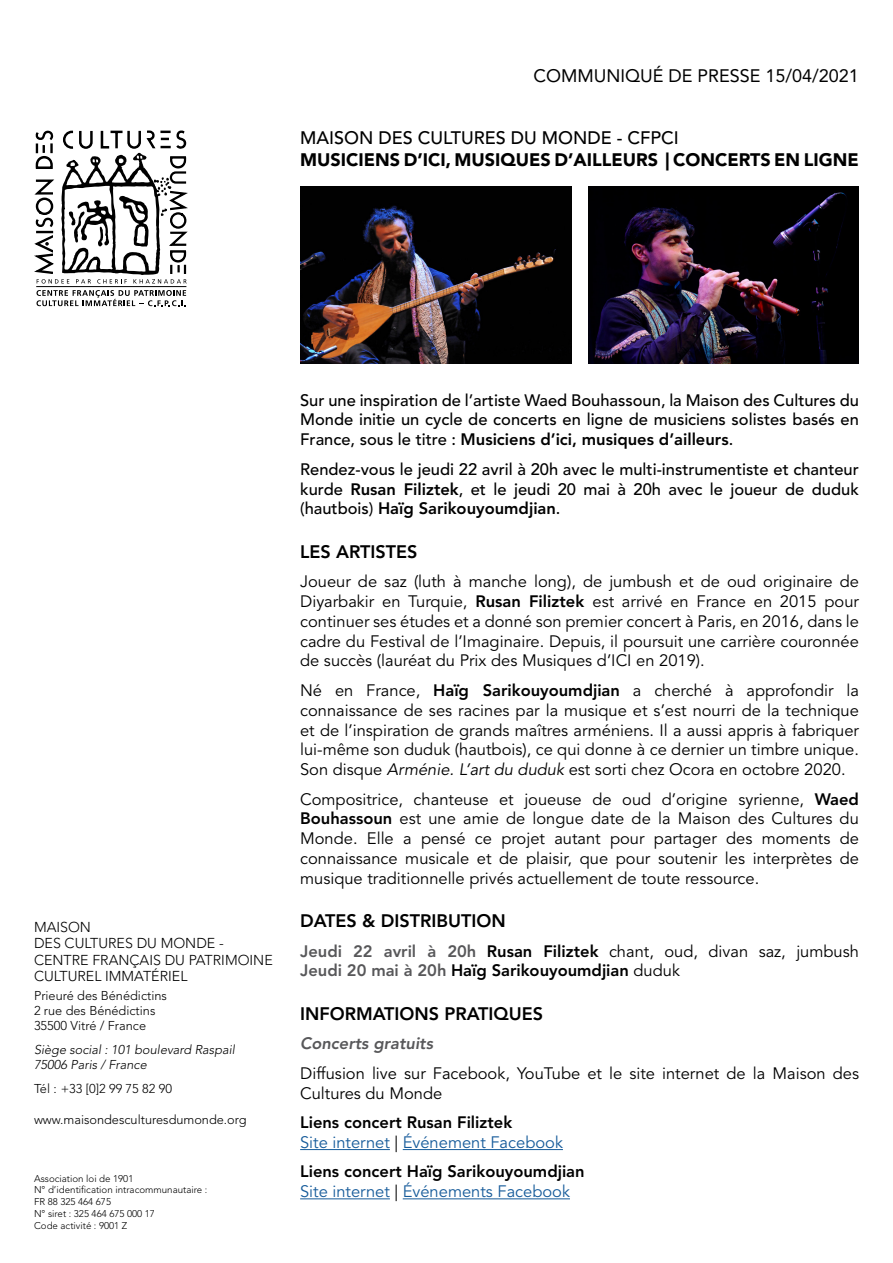
<style>
.page{position:relative;width:893px;height:1263px;background:#fff}
.page>*{position:absolute;margin:0;border:0;box-sizing:border-box;transform-origin:0 0}
.t1{font:800 18px "Avenir LT Std";color:#000}
.t2{font:900 18px "Avenir LT Std";color:#000}
.t3{font:500 18px "Avenir LT Std";color:#000}
.t4{font:18px "Avenir LT Std";color:#000}
.t5{font:16.5px/19.8px "Avenir LT Std";color:#000;text-align:justify}
.t6{font:500 16.5px/19.8px "Avenir LT Std";color:#000;text-align:justify}
.t7{font:800 16.5px/19.8px "Avenir LT Std";color:#000}
.t8{font:16.5px/19.8px "Avenir LT Std";color:#165b9a}
.t9{font:italic 800 16.5px "Avenir LT Std";color:#58585a}
.t10{font:300 14.25px/16.5px "Avenir LT Std";color:#000}
.t11{font:300 12.75px/15px "Avenir LT Std";color:#000}
.t12{font:italic 300 12.75px/15px "Avenir LT Std";color:#000}
.t13{font:300 9.75px/11.7px "Avenir LT Std";color:#000}
.s1{font-weight:800}
.s2{font-style:italic}
.s3{color:#58585a}
.s4{font-weight:400}
.s5{font-weight:800;color:#000}
.s6{color:#000}
.s7{font-weight:400;color:#165b9a}
</style>
<div class="page">
<hr style="left:36px;top:286px;width:150px;height:1px;background:#000">
<svg style="left:34px;top:130px;width:154px;height:154px"></svg>
<svg style="left:37px;top:290px;width:149px;height:16px"></svg>
<img style="left:588px;top:187px;width:271px;height:176px">
<img style="left:300px;top:187px;width:271px;height:176px">
<hr style="left:300px;top:1198px;width:90px;height:1px;background:#165b9a">
<hr style="left:403px;top:1198px;width:167px;height:1px;background:#165b9a">
<hr style="left:300px;top:1149px;width:90px;height:1px;background:#165b9a">
<hr style="left:403px;top:1149px;width:160px;height:1px;background:#165b9a">
<p class="t4" style="left:533px;top:65px;width:327px">COMMUNIQUÉ DE PRESSE 15/04/2021</p>
<p class="t3" style="left:300px;top:127px;width:380px">MAISON DES CULTURES DU MONDE - CFPCI</p>
<p class="t2" style="left:300px;top:149px;width:560px">MUSICIENS D’ICI, MUSIQUES D’AILLEURS | CONCERTS EN LIGNE</p>
<p class="t10" style="left:34px;top:918px;width:240px">MAISON<br>DES CULTURES DU MONDE -<br>CENTRE FRANÇAIS DU PATRIMOINE<br>CULTUREL IMMATÉRIEL</p>
<p class="t11" style="left:34px;top:988px;width:134px">Prieuré des Bénédictins<br>2 rue des Bénédictins<br>35500 Vitré / France</p>
<p class="t12" style="left:34px;top:1042px;width:202px">Siège social : 101 boulevard Raspail<br>75006 Paris / France</p>
<p class="t11" style="left:34px;top:1081px;width:140px">Tél : +33 [0]2 99 75 82 90</p>
<p class="t11" style="left:34px;top:1112px;width:214px">www.maisondesculturesdumonde.org</p>
<p class="t13" style="left:34px;top:1172px;width:175px">Association loi de 1901<br>N° d’identification intracommunautaire :<br>FR 88 325 464 675<br>N° siret : 325 464 675 000 17<br>Code activité : 9001 Z</p>
<p class="t6" style="left:300px;top:390px;width:560px">Sur une inspiration de l’artiste Waed Bouhassoun, la Maison des Cultures du Monde initie un cycle de concerts en ligne de musiciens solistes basés en France, sous le titre : <span class="s1">Musiciens d’ici, musiques d’ailleurs</span>.</p>
<p class="t6" style="left:300px;top:459px;width:560px">Rendez-vous le jeudi 22 avril à 20h avec le multi-instrumentiste et chanteur kurde <span class="s1">Rusan Filiztek</span>, et le jeudi 20 mai à 20h avec le joueur de duduk (hautbois) <span class="s1">Haïg Sarikouyoumdjian</span>.</p>
<p class="t1" style="left:300px;top:541px;width:119px">LES ARTISTES</p>
<p class="t5" style="left:300px;top:572px;width:560px">Joueur de saz (luth à manche long), de jumbush et de oud originaire de Diyarbakir en Turquie, <span class="s1">Rusan Filiztek</span> est arrivé en France en 2015 pour continuer ses études et a donné son premier concert à Paris, en 2016, dans le cadre du Festival de l’Imaginaire. Depuis, il poursuit une carrière couronnée de succès (lauréat du Prix des Musiques d’ICI en 2019).</p>
<p class="t5" style="left:300px;top:681px;width:560px">Né en France, <span class="s1">Haïg Sarikouyoumdjian</span> a cherché à approfondir la connaissance de ses racines par la musique et s’est nourri de la technique et de l’inspiration de grands maîtres arméniens. Il a aussi appris à fabriquer lui-même son duduk (hautbois), ce qui donne à ce dernier un timbre unique.<br>Son disque <span class="s2">Arménie. L’art du duduk</span> est sorti chez Ocora en octobre 2020.</p>
<p class="t5" style="left:300px;top:789px;width:560px">Compositrice, chanteuse et joueuse de oud d’origine syrienne, <span class="s1">Waed Bouhassoun</span> est une amie de longue date de la Maison des Cultures du Monde. Elle a pensé ce projet autant pour partager des moments de connaissance musicale et de plaisir, que pour soutenir les interprètes de musique traditionnelle privés actuellement de toute ressource.</p>
<p class="t1" style="left:300px;top:910px;width:207px">DATES &amp; DISTRIBUTION</p>
<p class="t7" style="left:300px;top:941px;width:560px"><span class="s3">Jeudi 22 avril à 20h</span> Rusan Filiztek <span class="s4">chant, oud, divan saz, jumbush<br></span><span class="s3">Jeudi 20 mai à 20h</span> Haïg Sarikouyoumdjian <span class="s4">duduk</span></p>
<p class="t1" style="left:300px;top:1003px;width:244px">INFORMATIONS PRATIQUES</p>
<p class="t9" style="left:300px;top:1034px;width:134px">Concerts gratuits</p>
<p class="t5" style="left:300px;top:1064px;width:560px">Diffusion live sur Facebook, YouTube et le site internet de la Maison des<br>Cultures du Monde</p>
<p class="t8" style="left:300px;top:1113px;width:264px"><span class="s5">Liens concert Rusan Filiztek<br></span>Site internet <span class="s6">|</span> Événement Facebook</p>
<p class="t7" style="left:300px;top:1162px;width:286px">Liens concert Haïg Sarikouyoumdjian<br><span class="s7">Site internet</span> <span class="s4">|</span> <span class="s7">Événements Facebook</span></p>
</div>
